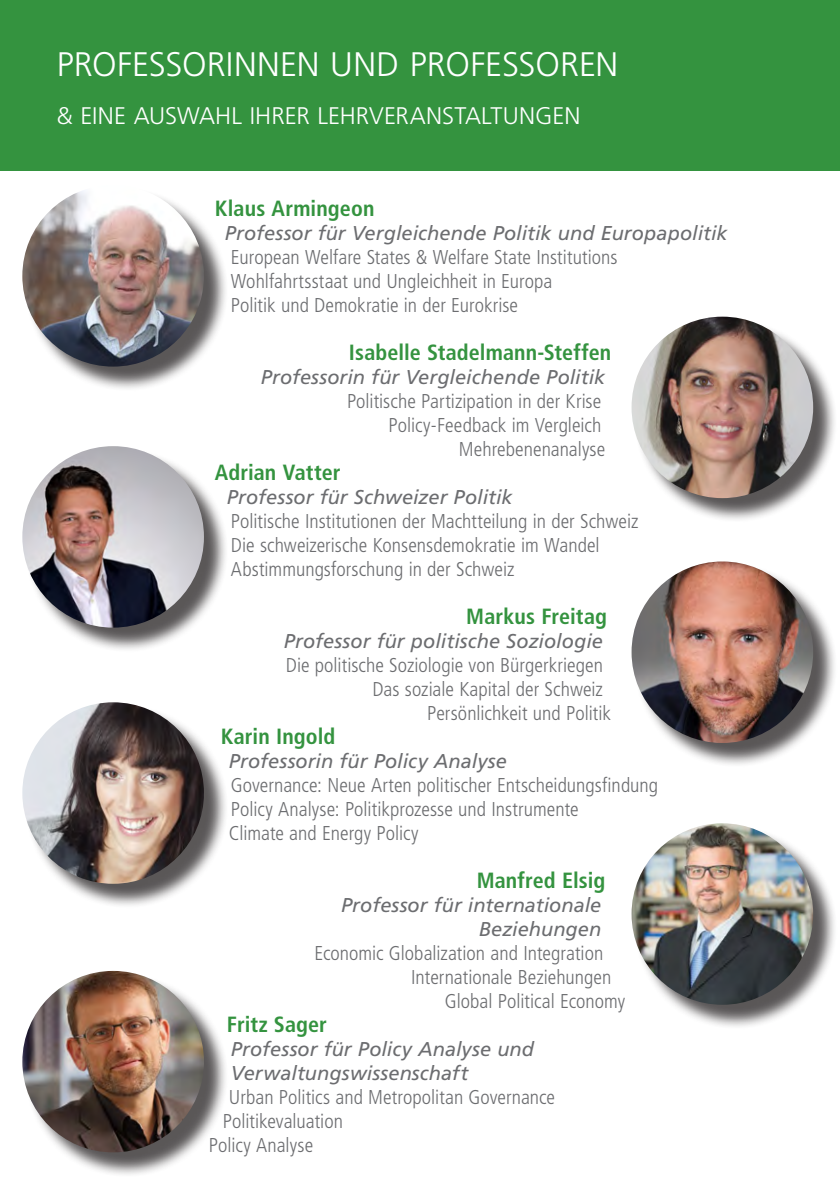
<style>
.page{position:relative;width:840px;height:1191px;background:#fff}
.page>*{position:absolute;margin:0;border:0;box-sizing:border-box;transform-origin:0 0}
._1__Haupttitel_16pt{font:300 34px "Frutiger LT Std";color:#fff}
._1__Haupttitel_16pt-2{font:300 24px "Frutiger LT Std";letter-spacing:.005em;color:#fff}
.Umschlag_Untertitel{font:700 condensed 22px "Frutiger LT Std";letter-spacing:.005em;color:#34933f}
.Umschlag_Untertitel-2{font:300 condensed 20px "Frutiger LT Std";color:#6c6d70}
.Umschlag_Untertitel-3{font:italic 20px/24px "Frutiger LT Std";letter-spacing:.005em;color:#6c6d70}
</style>
<div class="page">
<div style="left:0;top:0;width:839px;height:170px;background:#34933f"></div>
<div style="left:25px;top:188px;width:203px;height:203px;background:#231f20;opacity:.75"></div>
<img style="left:22px;top:185px;width:182px;height:181px;border-radius:91px">
<div style="left:634px;top:320px;width:203px;height:203px;background:#231f20;opacity:.75"></div>
<img style="left:631px;top:317px;width:181px;height:181px;border-radius:91px">
<div style="left:25px;top:449px;width:203px;height:203px;background:#231f20;opacity:.75"></div>
<img style="left:22px;top:446px;width:182px;height:181px;border-radius:91px">
<div style="left:25px;top:705px;width:203px;height:203px;background:#231f20;opacity:.75"></div>
<img style="left:22px;top:702px;width:182px;height:181px;border-radius:91px">
<div style="left:634px;top:564px;width:203px;height:203px;background:#231f20;opacity:.75"></div>
<img style="left:631px;top:561px;width:181px;height:182px;border-radius:91px">
<div style="left:634px;top:826px;width:203px;height:203px;background:#231f20;opacity:.75"></div>
<img style="left:631px;top:823px;width:181px;height:181px;border-radius:91px">
<div style="left:25px;top:974px;width:203px;height:203px;background:#231f20;opacity:.75"></div>
<img style="left:22px;top:971px;width:182px;height:181px;border-radius:91px">
<p class="_1__Haupttitel_16pt" style="left:57px;top:45px;width:562px">PROFESSORINNEN UND PROFESSOREN</p>
<p class="_1__Haupttitel_16pt-2" style="left:57px;top:102px;width:525px">&amp; EINE AUSWAHL IHRER LEHRVERANSTALTUNGEN</p>
<p class="Umschlag_Untertitel" style="left:215px;top:195px;width:161px">Klaus Armingeon</p>
<p class="Umschlag_Untertitel-3" style="left:225px;top:221px;width:504px">Professor für Vergleichende Politik und Europapolitik</p>
<p class="Umschlag_Untertitel-2" style="left:231px;top:246px;width:388px">European Welfare States &amp; Welfare State Institutions</p>
<p class="Umschlag_Untertitel-2" style="left:231px;top:270px;width:323px">Wohlfahrtsstaat und Ungleichheit in Europa</p>
<p class="Umschlag_Untertitel-2" style="left:231px;top:294px;width:288px">Politik und Demokratie in der Eurokrise</p>
<p class="Umschlag_Untertitel" style="left:348px;top:339px;width:264px">Isabelle Stadelmann-Steffen</p>
<p class="Umschlag_Untertitel-3" style="left:260px;top:365px;width:346px">Professorin für Vergleichende Politik</p>
<p class="Umschlag_Untertitel-2" style="left:347px;top:390px;width:256px">Politische Partizipation in der Krise</p>
<p class="Umschlag_Untertitel-2" style="left:388px;top:414px;width:214px">Policy-Feedback im Vergleich</p>
<p class="Umschlag_Untertitel-2" style="left:458px;top:438px;width:148px">Mehrebenenanalyse</p>
<p class="Umschlag_Untertitel" style="left:215px;top:459px;width:127px">Adrian Vatter</p>
<p class="Umschlag_Untertitel-3" style="left:227px;top:485px;width:287px">Professor für Schweizer Politik</p>
<p class="Umschlag_Untertitel-2" style="left:231px;top:510px;width:409px">Politische Institutionen der Machtteilung in der Schweiz</p>
<p class="Umschlag_Untertitel-2" style="left:231px;top:534px;width:370px">Die schweizerische Konsensdemokratie im Wandel</p>
<p class="Umschlag_Untertitel-2" style="left:231px;top:558px;width:285px">Abstimmungsforschung in der Schweiz</p>
<p class="Umschlag_Untertitel" style="left:466px;top:603px;width:142px">Markus Freitag</p>
<p class="Umschlag_Untertitel-3" style="left:284px;top:629px;width:320px">Professor für politische Soziologie</p>
<p class="Umschlag_Untertitel-2" style="left:285px;top:654px;width:318px">Die politische Soziologie von Bürgerkriegen</p>
<p class="Umschlag_Untertitel-2" style="left:372px;top:678px;width:232px">Das soziale Kapital der Schweiz</p>
<p class="Umschlag_Untertitel-2" style="left:427px;top:702px;width:185px">Persönlichkeit und Politik</p>
<p class="Umschlag_Untertitel" style="left:221px;top:723px;width:116px">Karin Ingold</p>
<p class="Umschlag_Untertitel-3" style="left:229px;top:749px;width:279px">Professorin für Policy Analyse</p>
<p class="Umschlag_Untertitel-2" style="left:231px;top:774px;width:428px">Governance: Neue Arten politischer Entscheidungsfindung</p>
<p class="Umschlag_Untertitel-2" style="left:231px;top:798px;width:349px">Policy Analyse: Politikprozesse und Instrumente</p>
<p class="Umschlag_Untertitel-2" style="left:229px;top:822px;width:191px">Climate and Energy Policy</p>
<p class="Umschlag_Untertitel" style="left:476px;top:867px;width:130px">Manfred Elsig</p>
<p class="Umschlag_Untertitel-3" style="left:341px;top:893px;width:262px">Professor für internationale</p>
<p class="Umschlag_Untertitel-3" style="left:478px;top:917px;width:124px">Beziehungen</p>
<p class="Umschlag_Untertitel-2" style="left:314px;top:942px;width:290px">Economic Globalization and Integration</p>
<p class="Umschlag_Untertitel-2" style="left:411px;top:966px;width:201px">Internationale Beziehungen</p>
<p class="Umschlag_Untertitel-2" style="left:444px;top:990px;width:182px">Global Political Economy</p>
<p class="Umschlag_Untertitel" style="left:227px;top:1011px;width:101px">Fritz Sager</p>
<p class="Umschlag_Untertitel-3" style="left:231px;top:1037px;width:304px">Professor für Policy Analyse und<br>Verwaltungswissenschaft</p>
<p class="Umschlag_Untertitel-2" style="left:229px;top:1086px;width:327px">Urban Politics and Metropolitan Governance</p>
<p class="Umschlag_Untertitel-2" style="left:223px;top:1110px;width:121px">Politikevaluation</p>
<p class="Umschlag_Untertitel-2" style="left:209px;top:1134px;width:106px">Policy Analyse</p>
</div>
